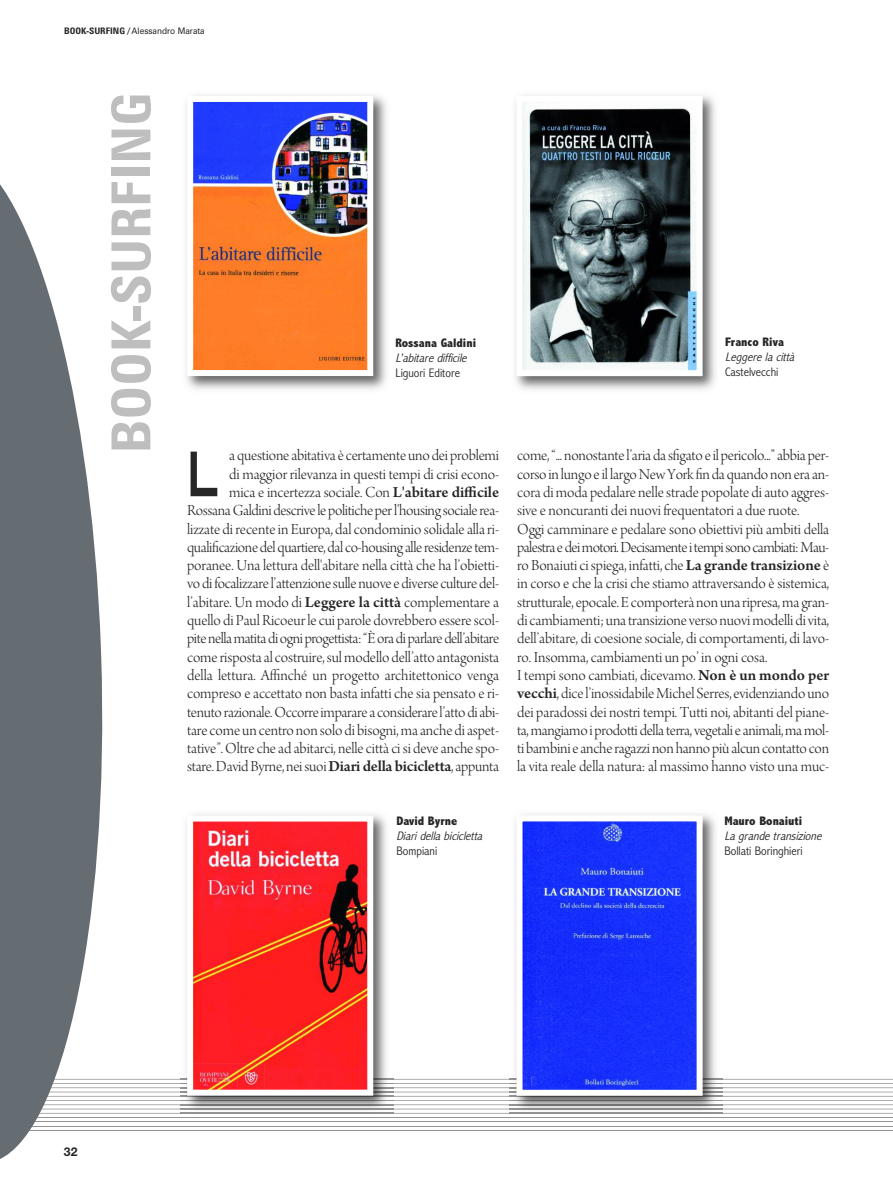
<style>
.page{position:relative;width:893px;height:1191px;background:#fff}
.page>*{position:absolute;margin:0;border:0;box-sizing:border-box;transform-origin:0 0}
.t1{font:500 86.4px "Bank Gothic BT";color:#272627;scale:.61 1}
.t2{font:700 condensed 54px "Zurich BT";color:#bebebe;scale:1.05 1}
.t3{font:16.2px/18.3px "Arno Pro Light Display";letter-spacing:-.005em;color:#272627;text-align:right}
.t4{font:italic 300 condensed 12.45px "Abadi";color:#272627;scale:1.05 1}
.t5{font:300 condensed 12.45px "Abadi";color:#272627;scale:1.05 1}
.t6{font:800 condensed 12.45px "Abadi";color:#272627;scale:1.05 1}
.t7{font:700 12.15px "Helvetica Neue";color:#272627}
.t8{font:9px "Zurich BT";color:#272627;scale:.93 1}
.s1{font-weight:700;font-stretch:condensed}
.s2{font-family:"Arno Pro";font-weight:600}
</style>
<div class="page">
<hr style="left:26px;top:1078px;width:154px;height:1px;background:#939393">
<hr style="left:393px;top:1078px;width:116px;height:1px;background:#939393">
<hr style="left:722px;top:1078px;width:171px;height:1px;background:#939393">
<hr style="left:26px;top:1083px;width:154px;height:1px;background:#939393">
<hr style="left:393px;top:1083px;width:116px;height:1px;background:#939393">
<hr style="left:722px;top:1083px;width:171px;height:1px;background:#939393">
<hr style="left:26px;top:1087px;width:154px;height:1px;background:#939393">
<hr style="left:393px;top:1087px;width:116px;height:1px;background:#939393">
<hr style="left:722px;top:1087px;width:171px;height:1px;background:#939393">
<hr style="left:26px;top:1091px;width:154px;height:1px;background:#939393">
<hr style="left:393px;top:1091px;width:116px;height:1px;background:#939393">
<hr style="left:722px;top:1091px;width:171px;height:1px;background:#939393">
<hr style="left:26px;top:1096px;width:154px;height:1px;background:#939393">
<hr style="left:393px;top:1096px;width:116px;height:1px;background:#939393">
<hr style="left:722px;top:1096px;width:171px;height:1px;background:#939393">
<hr style="left:26px;top:1100px;width:154px;height:1px;background:#939393">
<hr style="left:393px;top:1100px;width:116px;height:1px;background:#939393">
<hr style="left:722px;top:1100px;width:171px;height:1px;background:#939393">
<hr style="left:26px;top:1104px;width:154px;height:1px;background:#939393">
<hr style="left:393px;top:1104px;width:116px;height:1px;background:#939393">
<hr style="left:722px;top:1104px;width:171px;height:1px;background:#939393">
<hr style="left:26px;top:1108px;width:154px;height:1px;background:#939393">
<hr style="left:393px;top:1108px;width:116px;height:1px;background:#939393">
<hr style="left:722px;top:1108px;width:171px;height:1px;background:#939393">
<hr style="left:26px;top:1113px;width:154px;height:1px;background:#939393">
<hr style="left:393px;top:1113px;width:116px;height:1px;background:#939393">
<hr style="left:722px;top:1113px;width:171px;height:1px;background:#939393">
<hr style="left:26px;top:1117px;width:867px;height:1px;background:#939393">
<hr style="left:26px;top:1121px;width:867px;height:1px;background:#939393">
<hr style="left:26px;top:1125px;width:867px;height:1px;background:#939393">
<hr style="left:26px;top:1130px;width:867px;height:1px;background:#939393">
<img style="left:515px;top:95px;width:201px;height:295px">
<img style="left:523px;top:103px;width:173px;height:266px">
<div style="left:516px;top:96px;width:187px;height:280px;border:6px solid #fff"></div>
<img style="left:186px;top:95px;width:201px;height:295px">
<img style="left:194px;top:103px;width:172px;height:266px">
<div style="left:187px;top:96px;width:186px;height:280px;border:6px solid #fff"></div>
<svg style="left:0;top:184px;width:111px;height:975px;fill:#666d72"></svg>
<img style="left:509px;top:814px;width:213px;height:299px">
<img style="left:509px;top:1078px;width:213px;height:1px">
<img style="left:509px;top:1083px;width:213px;height:1px">
<img style="left:509px;top:1087px;width:213px;height:1px">
<img style="left:509px;top:1091px;width:213px;height:1px">
<img style="left:509px;top:1096px;width:213px;height:1px">
<img style="left:509px;top:1100px;width:213px;height:1px">
<img style="left:509px;top:1104px;width:213px;height:1px">
<img style="left:509px;top:1108px;width:213px;height:1px">
<img style="left:523px;top:822px;width:173px;height:266px">
<div style="left:516px;top:815px;width:187px;height:280px;border:6px solid #fff"></div>
<img style="left:180px;top:814px;width:213px;height:299px">
<img style="left:180px;top:1078px;width:213px;height:1px">
<img style="left:180px;top:1083px;width:213px;height:1px">
<img style="left:180px;top:1087px;width:213px;height:1px">
<img style="left:180px;top:1091px;width:213px;height:1px">
<img style="left:180px;top:1096px;width:213px;height:1px">
<img style="left:180px;top:1100px;width:213px;height:1px">
<img style="left:180px;top:1104px;width:213px;height:1px">
<img style="left:180px;top:1108px;width:213px;height:1px">
<img style="left:194px;top:822px;width:172px;height:266px">
<div style="left:187px;top:815px;width:186px;height:280px;border:6px solid #fff"></div>
<p class="t8" style="left:64px;top:26px;width:153px"><span class="s1">BOOK-SURFING /</span> Alessandro Marata</p>
<h2 class="t2" style="left:100px;top:453px;width:345px;rotate:-90deg">BOOK-SURFING</h2>
<p class="t6" style="left:395px;top:335px;width:78px">Rossana Galdini</p>
<p class="t4" style="left:395px;top:350px;width:72px">L’abitare difficile</p>
<p class="t5" style="left:395px;top:365px;width:63px">Liguori Editore</p>
<p class="t6" style="left:725px;top:335px;width:58px">Franco Riva</p>
<p class="t4" style="left:725px;top:350px;width:70px">Leggere la città</p>
<p class="t5" style="left:725px;top:365px;width:52px">Castelvecchi</p>
<p class="t3" style="left:187px;top:448px;width:314px">a questioneabitativaècertamente uno dei problemi<br>di maggior rilevanza in questi tempi di crisi econo-<br>mica e incertezza sociale. Con <span class="s2">L'abitare difficile </span>RossanaGaldinidescrivelepoliticheperl’housingsocialerea&shy;lizzate di recentein Europa, dalcondominio solidaleallari&shy;qualificazionedelquartiere,dalco-housingalleresidenzetem&shy;poranee. Una lettura dell'abitare nella città che ha l’obietti&shy;vo di focalizzarel’attenzionesulle nuovee diverseculture del&shy;l’abitare. Un modo di <span class="s2">Leggere la città</span> complementare a quello di PaulRicoeurlecui parole dovrebbero esserescol&shy;pitenellamatitadiogniprogettista:“èoradiparlaredell’abitare comerispostaalcostruire,sulmodello dell’atto antagonista della lettura. Affinché un progetto architettonico venga compreso e accettato non basta infatti che sia pensato e ri&shy;tenutorazionale.Occorreimparareaconsiderarel’attodiabi&shy;tarecome un centro non solo di bisogni,maanche diaspet&shy;tative”.Oltrechead abitarci, nellecittàcisi deveanchespo&shy;stare.DavidByrne, neisuoi<span class="s2">Diari della bicicletta</span>,appunta</p>
<p class="t3" style="left:517px;top:448px;width:314px;text-align:left">come,“... nonostantel’aria dasfigato eil pericolo...”abbia per&shy;corso in lungo eil largoNewYork fin da quando non eraan&shy;cora dimoda pedalare nellestrade popolate diauto aggres&shy;sivee noncuranti dei nuovi frequentatoria dueruote.<br>Oggi camminare e pedalare sono obiettivi più ambiti della palestraedeimotori.Decisamenteitempisonocambiati:Mau&shy;ro Bonaiuticispiega, infatti,che<span class="s2">La grande transizione</span> è in corso e che la crisi che stiamo attraversando è sistemica, strutturale,epocale.Ecomporterà non unaripresa,magran&shy;dicambiamenti; unatransizioneverso nuovimodelli divita, dell’abitare, di coesione sociale, di comportamenti, di lavo&shy;ro. Insomma,cambiamenti un po’ in ogni cosa.<br>I tempi sono cambiati, dicevamo. <span class="s2">Non è un mondo per vecchi</span>, dicel’inossidabileMichel Serres,evidenziando uno dei paradossi dei nostri tempi. Tutti noi, abitanti del piane&shy;ta,mangiamoiprodottidellaterra,vegetalieanimali,mamol&shy;ti bambinieancheragazzi non hanno più alcun contatto con la vita reale della natura: al massimo hanno visto una muc-</p>
<h1 class="t1" style="left:184px;top:416px;width:61px">L</h1>
<p class="t6" style="left:397px;top:813px;width:59px">David Byrne</p>
<p class="t4" style="left:397px;top:828px;width:86px">Diari della bicicletta</p>
<p class="t5" style="left:397px;top:843px;width:40px">Bompiani</p>
<p class="t6" style="left:724px;top:813px;width:76px">Mauro Bonaiuti</p>
<p class="t4" style="left:724px;top:828px;width:97px">La grande transizione</p>
<p class="t5" style="left:724px;top:843px;width:76px">Bollati Boringhieri</p>
<p class="t7" style="left:64px;top:1144px;width:15px">32</p>
</div>
